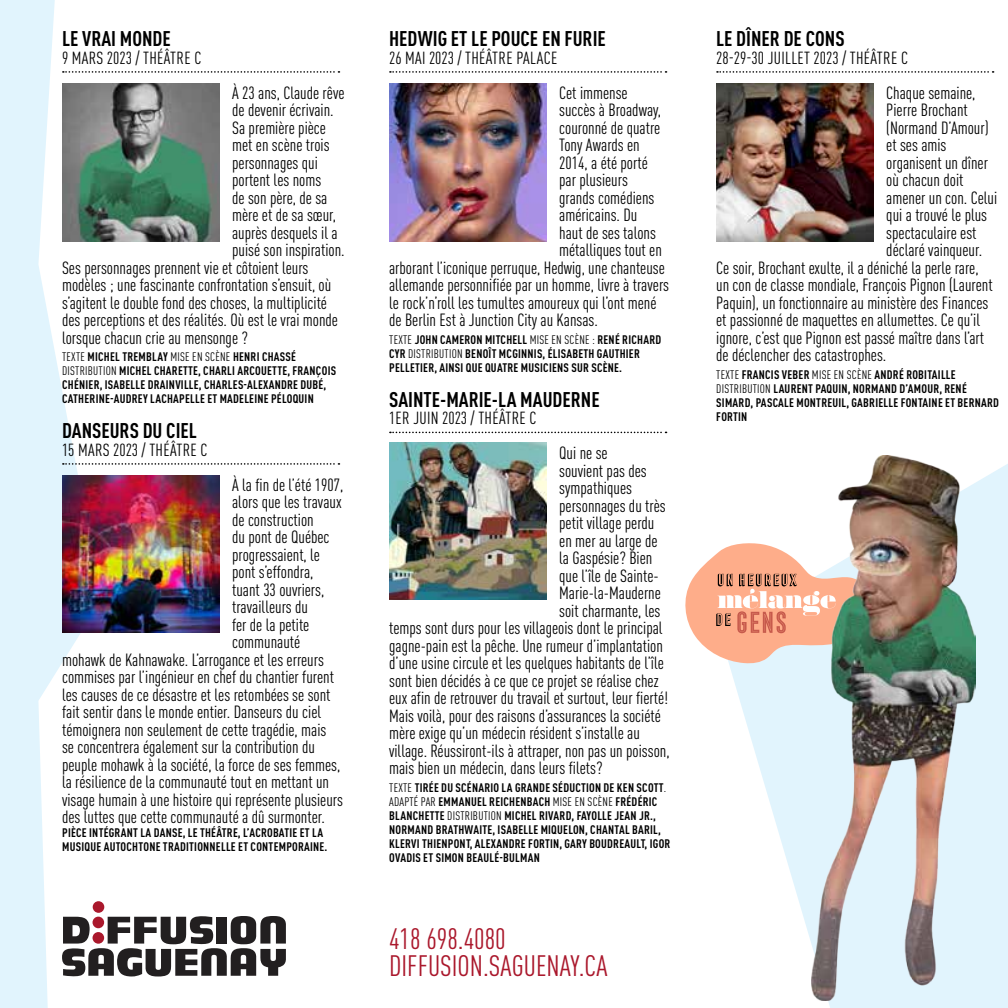
<style>
.page{position:relative;width:1008px;height:1008px;background:#e1f4fd}
.page>*{position:absolute;margin:0;border:0;box-sizing:border-box;transform-origin:0 0}
.t1{font:condensed 29.22px/27.7px "DIN Pro";color:#aa182c}
.t2{font:700 condensed 21px "DIN Pro";color:#000}
.t3{font:condensed 17.5px "DIN Pro";color:#000}
.t4{font:condensed 17.32px "DIN Pro";letter-spacing:.02em;color:#000}
.t5{font:700 condensed 12.25px/14px "DIN Pro";letter-spacing:.02em;color:#000}
.s1{font-weight:400}
</style>
<div class="page">
<div style="left:38px;top:0;width:970px;height:1008px;background:#fff"></div>
<img style="left:62px;top:84px;width:158px;height:157px">
<img style="left:62px;top:475px;width:158px;height:158px">
<svg style="left:682px;top:542px;width:130px;height:122px;background:#f4bda6"></svg>
<svg style="left:63px;top:71px;width:276px;height:2px"></svg>
<svg style="left:63px;top:463px;width:276px;height:2px"></svg>
<svg style="left:390px;top:71px;width:277px;height:2px"></svg>
<svg style="left:390px;top:432px;width:277px;height:1px"></svg>
<svg style="left:717px;top:71px;width:277px;height:2px"></svg>
<img style="left:389px;top:84px;width:158px;height:157px">
<img style="left:716px;top:84px;width:158px;height:157px">
<img style="left:389px;top:442px;width:158px;height:158px">
<svg style="left:62px;top:916px;width:224px;height:60px;background:#777576"></svg>
<div style="left:93px;top:932px;width:11px;height:12px;background:#aa182c;border-radius:50%"></div>
<div style="left:93px;top:917px;width:11px;height:11px;background:#aa182c;border-radius:50%"></div>
<div style="left:93px;top:901px;width:11px;height:12px;background:#aa182c;border-radius:50%"></div>
<img style="left:812px;top:456px;width:164px;height:544px">
<p class="t2" style="left:62px;top:23px;width:110px">LE VRAI MONDE</p>
<p class="t4" style="left:62px;top:45px;width:141px">9 MARS 2023 / THÉÂTRE C</p>
<p class="t3" style="left:232px;top:80px;width:114px">À 23 ans, Claude rêve</p>
<p class="t3" style="left:232px;top:98px;width:103px">de devenir écrivain.</p>
<p class="t3" style="left:232px;top:115px;width:95px">Sa première pièce</p>
<p class="t3" style="left:232px;top:133px;width:99px">met en scène trois</p>
<p class="t3" style="left:232px;top:150px;width:87px">personnages qui</p>
<p class="t3" style="left:232px;top:168px;width:91px">portent les noms</p>
<p class="t3" style="left:232px;top:185px;width:97px">de son père, de sa</p>
<p class="t3" style="left:232px;top:203px;width:105px">mère et de sa sœur,</p>
<p class="t3" style="left:232px;top:220px;width:107px">auprès desquels il a</p>
<p class="t3" style="left:232px;top:238px;width:114px">puisé son inspiration.</p>
<p class="t3" style="left:62px;top:255px;width:248px">Ses personnages prennent vie et côtoient leurs</p>
<p class="t3" style="left:62px;top:273px;width:271px">modèles ; une fascinante confrontation s’ensuit, où</p>
<p class="t3" style="left:62px;top:290px;width:267px">s’agitent le double fond des choses, la multiplicité</p>
<p class="t3" style="left:62px;top:308px;width:278px">des perceptions et des réalités. Où est le vrai monde</p>
<p class="t3" style="left:62px;top:325px;width:188px">lorsque chacun crie au mensonge ?</p>
<p class="t5" style="left:62px;top:349px;width:275px"><span class="s1">TEXTE</span> MICHEL TREMBLAY <span class="s1">MISE EN SCÈNE</span> HENRI CHASSÉ <span class="s1">DISTRIBUTION</span> MICHEL CHARETTE, CHARLI ARCOUETTE, FRANÇOIS CHÉNIER, ISABELLE DRAINVILLE, CHARLES-ALEXANDRE DUBÉ, CATHERINE-AUDREY LACHAPELLE ET MADELEINE PÉLOQUIN</p>
<p class="t2" style="left:62px;top:415px;width:136px">DANSEURS DU CIEL</p>
<p class="t4" style="left:62px;top:437px;width:147px">15 MARS 2023 / THÉÂTRE C</p>
<p class="t3" style="left:232px;top:472px;width:113px">À la fin de l’été 1907,</p>
<p class="t3" style="left:232px;top:490px;width:111px">alors que les travaux</p>
<p class="t3" style="left:232px;top:507px;width:83px">de construction</p>
<p class="t3" style="left:232px;top:525px;width:99px">du pont de Québec</p>
<p class="t3" style="left:232px;top:542px;width:89px">progressaient, le</p>
<p class="t3" style="left:232px;top:560px;width:83px">pont s’effondra,</p>
<p class="t3" style="left:232px;top:577px;width:94px">tuant 33 ouvriers,</p>
<p class="t3" style="left:232px;top:595px;width:77px">travailleurs du</p>
<p class="t3" style="left:232px;top:612px;width:79px">fer de la petite</p>
<p class="t3" style="left:232px;top:630px;width:70px">communauté</p>
<p class="t3" style="left:62px;top:647px;width:263px">mohawk de Kahnawake. L’arrogance et les erreurs</p>
<p class="t3" style="left:62px;top:665px;width:274px">commises par l’ingénieur en chef du chantier furent</p>
<p class="t3" style="left:62px;top:682px;width:270px">les causes de ce désastre et les retombées se sont</p>
<p class="t3" style="left:62px;top:700px;width:261px">fait sentir dans le monde entier. Danseurs du ciel</p>
<p class="t3" style="left:62px;top:717px;width:266px">témoignera non seulement de cette tragédie, mais</p>
<p class="t3" style="left:62px;top:735px;width:254px">se concentrera également sur la contribution du</p>
<p class="t3" style="left:62px;top:752px;width:280px">peuple mohawk à la société, la force de ses femmes,</p>
<p class="t3" style="left:62px;top:770px;width:269px">la résilience de la communauté tout en mettant un</p>
<p class="t3" style="left:62px;top:787px;width:282px">visage humain à une histoire qui représente plusieurs</p>
<p class="t3" style="left:62px;top:805px;width:264px">des luttes que cette communauté a dû surmonter.</p>
<p class="t5" style="left:62px;top:825px;width:267px">PIÈCE INTÉGRANT LA DANSE, LE THÉÂTRE, L’ACROBATIE ET LA<br>MUSIQUE AUTOCHTONE TRADITIONNELLE ET CONTEMPORAINE.</p>
<p class="t2" style="left:389px;top:23px;width:218px">HEDWIG ET LE POUCE EN FURIE</p>
<p class="t4" style="left:389px;top:45px;width:170px">26 MAI 2023 / THÉÂTRE PALACE</p>
<p class="t3" style="left:559px;top:80px;width:70px">Cet immense</p>
<p class="t3" style="left:559px;top:98px;width:103px">succès à Broadway,</p>
<p class="t3" style="left:559px;top:115px;width:103px">couronné de quatre</p>
<p class="t3" style="left:559px;top:133px;width:82px">Tony Awards en</p>
<p class="t3" style="left:559px;top:150px;width:90px">2014, a été porté</p>
<p class="t3" style="left:559px;top:168px;width:70px">par plusieurs</p>
<p class="t3" style="left:559px;top:185px;width:97px">grands comédiens</p>
<p class="t3" style="left:559px;top:203px;width:80px">américains. Du</p>
<p class="t3" style="left:559px;top:220px;width:98px">haut de ses talons</p>
<p class="t3" style="left:559px;top:238px;width:104px">métalliques tout en</p>
<p class="t3" style="left:389px;top:255px;width:277px">arborant l’iconique perruque, Hedwig, une chanteuse</p>
<p class="t3" style="left:389px;top:273px;width:282px">allemande personnifiée par un homme, livre à travers</p>
<p class="t3" style="left:389px;top:290px;width:269px">le rock’n’roll les tumultes amoureux qui l’ont mené</p>
<p class="t3" style="left:389px;top:308px;width:210px">de Berlin Est à Junction City au Kansas.</p>
<p class="t5" style="left:389px;top:332px;width:273px"><span class="s1">TEXTE</span> JOHN CAMERON MITCHELL <span class="s1">MISE EN SCÈNE :</span> RENÉ RICHARD<br>CYR <span class="s1">DISTRIBUTION</span> BENOÎT MCGINNIS, ÉLISABETH GAUTHIER<br>PELLETIER, AINSI QUE QUATRE MUSICIENS SUR SCÈNE.</p>
<p class="t2" style="left:389px;top:384px;width:212px">SAINTE-MARIE-LA MAUDERNE</p>
<p class="t4" style="left:389px;top:406px;width:149px">1ER JUIN 2023 / THÉÂTRE C</p>
<p class="t3" style="left:559px;top:441px;width:50px">Qui ne se</p>
<p class="t3" style="left:559px;top:458px;width:89px">souvient pas des</p>
<p class="t3" style="left:559px;top:476px;width:74px">sympathiques</p>
<p class="t3" style="left:559px;top:493px;width:108px">personnages du très</p>
<p class="t3" style="left:559px;top:511px;width:97px">petit village perdu</p>
<p class="t3" style="left:559px;top:528px;width:100px">en mer au large de</p>
<p class="t3" style="left:559px;top:546px;width:95px">la Gaspésie? Bien</p>
<p class="t3" style="left:559px;top:563px;width:101px">que l’île de Sainte-</p>
<p class="t3" style="left:559px;top:581px;width:103px">Marie-la-Mauderne</p>
<p class="t3" style="left:559px;top:598px;width:103px">soit charmante, les</p>
<p class="t3" style="left:389px;top:616px;width:275px">temps sont durs pour les villageois dont le principal</p>
<p class="t3" style="left:389px;top:633px;width:275px">gagne-pain est la pêche. Une rumeur d’implantation</p>
<p class="t3" style="left:389px;top:651px;width:276px">d’une usine circule et les quelques habitants de l’île</p>
<p class="t3" style="left:389px;top:668px;width:271px">sont bien décidés à ce que ce projet se réalise chez</p>
<p class="t3" style="left:389px;top:686px;width:281px">eux afin de retrouver du travail et surtout, leur fierté!</p>
<p class="t3" style="left:389px;top:703px;width:273px">Mais voilà, pour des raisons d’assurances la société</p>
<p class="t3" style="left:389px;top:721px;width:252px">mère exige qu’un médecin résident s’installe au</p>
<p class="t3" style="left:389px;top:738px;width:282px">village. Réussiront-ils à attraper, non pas un poisson,</p>
<p class="t3" style="left:389px;top:756px;width:215px">mais bien un médecin, dans leurs filets?</p>
<p class="t5" style="left:389px;top:780px;width:283px"><span class="s1">TEXTE</span> TIRÉE DU SCÉNARIO LA GRANDE SÉDUCTION DE KEN SCOTT<span class="s1">.<br>ADAPTÉ PAR</span> EMMANUEL REICHENBACH <span class="s1">MISE EN SCÈNE</span> FRÉDÉRIC BLANCHETTE <span class="s1">DISTRIBUTION</span> MICHEL RIVARD, FAYOLLE JEAN JR., NORMAND BRATHWAITE, ISABELLE MIQUELON, CHANTAL BARIL, KLERVI THIENPONT, ALEXANDRE FORTIN, GARY BOUDREAULT, IGOR OVADIS ET SIMON BEAULÉ-BULMAN</p>
<h1 class="t1" style="left:389px;top:922px;width:220px">418 698.4080<br>DIFFUSION.SAGUENAY.CA</h1>
<p class="t2" style="left:716px;top:23px;width:130px">LE DÎNER DE CONS</p>
<p class="t4" style="left:716px;top:45px;width:193px">28-29-30 JUILLET 2023 / THÉÂTRE C</p>
<p class="t3" style="left:886px;top:80px;width:91px">Chaque semaine,</p>
<p class="t3" style="left:886px;top:98px;width:83px">Pierre Brochant</p>
<p class="t3" style="left:886px;top:115px;width:104px">(Normand D’Amour)</p>
<p class="t3" style="left:886px;top:133px;width:62px">et ses amis</p>
<p class="t3" style="left:886px;top:150px;width:103px">organisent un dîner</p>
<p class="t3" style="left:886px;top:168px;width:79px">où chacun doit</p>
<p class="t3" style="left:886px;top:185px;width:113px">amener un con. Celui</p>
<p class="t3" style="left:886px;top:203px;width:102px">qui a trouvé le plus</p>
<p class="t3" style="left:886px;top:220px;width:92px">spectaculaire est</p>
<p class="t3" style="left:886px;top:238px;width:98px">déclaré vainqueur.</p>
<p class="t3" style="left:716px;top:255px;width:264px">Ce soir, Brochant exulte, il a déniché la perle rare,</p>
<p class="t3" style="left:716px;top:273px;width:278px">un con de classe mondiale, François Pignon (Laurent</p>
<p class="t3" style="left:716px;top:290px;width:274px">Paquin), un fonctionnaire au ministère des Finances</p>
<p class="t3" style="left:716px;top:308px;width:265px">et passionné de maquettes en allumettes. Ce qu’il</p>
<p class="t3" style="left:716px;top:325px;width:269px">ignore, c’est que Pignon est passé maître dans l’art</p>
<p class="t3" style="left:716px;top:343px;width:172px">de déclencher des catastrophes.</p>
<p class="t5" style="left:716px;top:367px;width:284px"><span class="s1">TEXTE</span> FRANCIS VEBER <span class="s1">MISE EN SCÈNE</span> ANDRÉ ROBITAILLE <span class="s1">DISTRIBUTION</span> LAURENT PAQUIN, NORMAND D’AMOUR, RENÉ SIMARD, PASCALE MONTREUIL, GABRIELLE FONTAINE ET BERNARD FORTIN</p>
</div>
